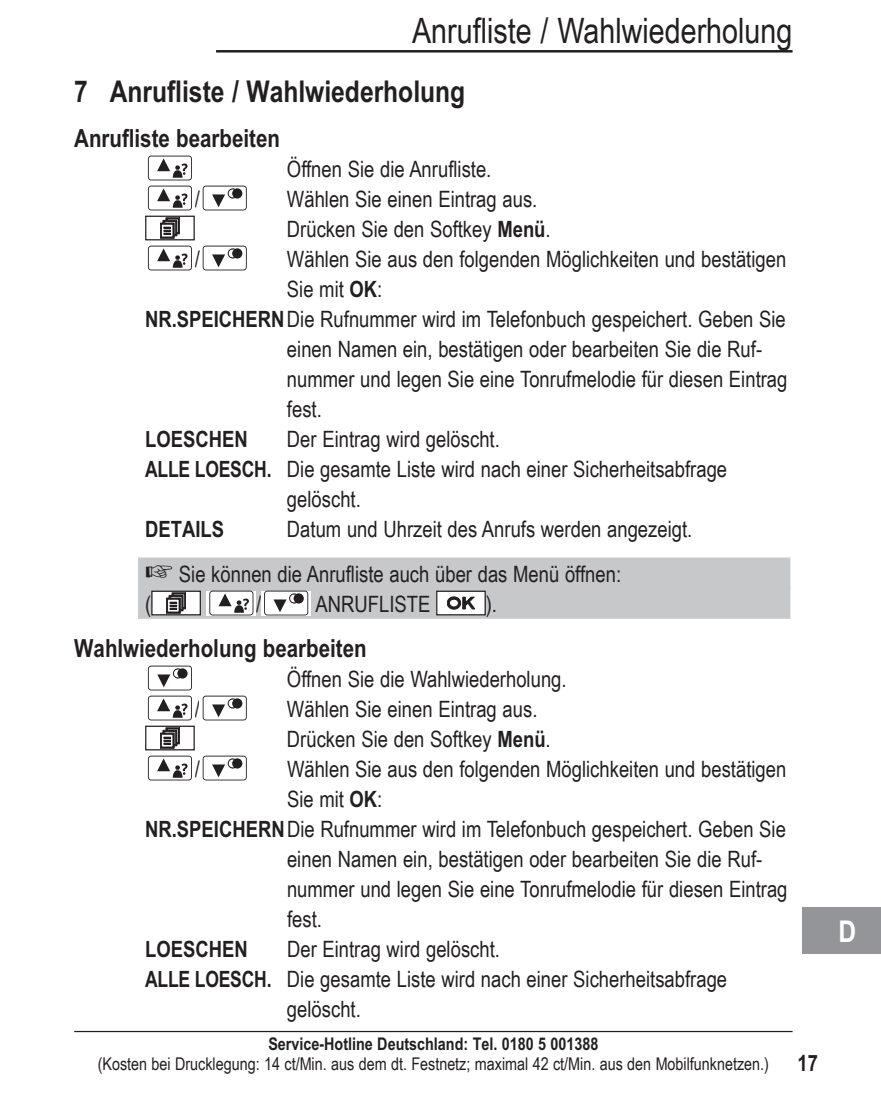
<style>
.page{position:relative;width:881px;height:1093px;background:#fff}
.page>*{position:absolute;margin:0;border:0;box-sizing:border-box;transform-origin:0 0}
.t1{font:35px "Arial Narrow";color:#231f20}
.t2{font:700 30px "Arial Narrow";color:#231f20}
.t3{font:700 30px "Arial Narrow";color:#fff}
.t4{font:700 25px "Arial Narrow";color:#231f20}
.t5{font:22.5px/30px "Arial Narrow";color:#231f20}
.t6{font:700 22.5px "Arial Narrow";color:#231f20}
.t7{font:17.5px "Arial Narrow";color:#231f20}
.t8{font:700 17.5px "Arial Narrow";color:#231f20}
.s1{font-weight:700}
</style>
<div class="page">
<div style="left:802px;top:908px;width:78px;height:46px;background:#939598"></div>
<hr style="left:74px;top:1031px;width:718px;height:1px;background:#231f20">
<hr style="left:216px;top:50px;width:576px;height:3px;background:#231f20">
<div style="left:138px;top:558px;width:652px;height:31px;background:#c6c8ca"></div>
<div style="left:138px;top:588px;width:652px;height:31px;background:#c6c8ca"></div>
<div style="left:145px;top:666px;width:50px;height:24px;background:linear-gradient(to bottom,#f5f5f5,#f8f8f8)"></div>
<svg style="left:148px;top:666px;width:44px;height:24px"></svg>
<div style="left:177px;top:668px;width:10px;height:11px;background:#231f20;border-radius:50%"></div>
<svg style="left:202px;top:758px;width:1px;height:21px"></svg>
<svg style="left:203px;top:756px;width:44px;height:24px"></svg>
<div style="left:232px;top:758px;width:10px;height:11px;background:#231f20;border-radius:50%"></div>
<div style="left:145px;top:756px;width:50px;height:24px;background:linear-gradient(to bottom,#f5f5f5,#f8f8f8)"></div>
<svg style="left:148px;top:756px;width:44px;height:24px"></svg>
<svg style="left:160px;top:728px;width:20px;height:20px"></svg>
<div style="left:145px;top:726px;width:50px;height:24px;border:1px solid #231f20"></div>
<svg style="left:202px;top:698px;width:1px;height:21px"></svg>
<svg style="left:203px;top:696px;width:44px;height:24px"></svg>
<div style="left:232px;top:698px;width:10px;height:11px;background:#231f20;border-radius:50%"></div>
<div style="left:145px;top:696px;width:50px;height:24px;background:linear-gradient(to bottom,#f5f5f5,#f8f8f8)"></div>
<svg style="left:148px;top:696px;width:44px;height:24px"></svg>
<div style="left:152px;top:591px;width:48px;height:24px;background:#fff"></div>
<svg style="left:166px;top:593px;width:20px;height:20px"></svg>
<div style="left:151px;top:591px;width:50px;height:24px;border:1px solid #231f20"></div>
<div style="left:436px;top:591px;width:49px;height:24px;background:#fff"></div>
<svg style="left:447px;top:597px;width:27px;height:13px"></svg>
<div style="left:436px;top:591px;width:49px;height:24px;border:1px solid #231f20"></div>
<div style="left:261px;top:591px;width:50px;height:24px;background:linear-gradient(to bottom,#fff,#fff)"></div>
<svg style="left:264px;top:591px;width:44px;height:24px"></svg>
<div style="left:293px;top:593px;width:11px;height:11px;background:#231f20;border-radius:50%"></div>
<div style="left:206px;top:591px;width:50px;height:24px;background:linear-gradient(to bottom,#fff,#fff)"></div>
<svg style="left:209px;top:591px;width:44px;height:24px"></svg>
<svg style="left:160px;top:218px;width:20px;height:20px"></svg>
<div style="left:145px;top:216px;width:50px;height:24px;border:1px solid #231f20"></div>
<svg style="left:202px;top:248px;width:1px;height:21px"></svg>
<svg style="left:203px;top:246px;width:44px;height:24px"></svg>
<div style="left:232px;top:248px;width:10px;height:11px;background:#231f20;border-radius:50%"></div>
<div style="left:145px;top:246px;width:50px;height:24px;background:linear-gradient(to bottom,#f5f5f5,#f8f8f8)"></div>
<svg style="left:148px;top:246px;width:44px;height:24px"></svg>
<svg style="left:202px;top:188px;width:1px;height:21px"></svg>
<svg style="left:203px;top:186px;width:44px;height:24px"></svg>
<div style="left:232px;top:188px;width:10px;height:11px;background:#231f20;border-radius:50%"></div>
<div style="left:145px;top:186px;width:50px;height:24px;background:linear-gradient(to bottom,#f5f5f5,#f8f8f8)"></div>
<svg style="left:148px;top:186px;width:44px;height:24px"></svg>
<div style="left:145px;top:156px;width:50px;height:24px;background:linear-gradient(to bottom,#f5f5f5,#f8f8f8)"></div>
<svg style="left:148px;top:156px;width:44px;height:24px"></svg>
<h1 class="t1" style="left:412px;top:10px;width:382px">Anrufliste / Wahlwiederholung</h1>
<h2 class="t2" style="left:74px;top:80px;width:392px">7 Anrufliste / Wahlwiederholung</h2>
<p class="t4" style="left:74px;top:128px;width:207px">Anrufliste bearbeiten</p>
<p class="t5" style="left:287px;top:154px;width:206px">Öffnen Sie die Anrufliste.</p>
<p class="t5" style="left:195px;top:184px;width:7px">/</p>
<p class="t5" style="left:287px;top:184px;width:265px">Wählen Sie einen Eintrag aus.<br>Drücken Sie den Softkey <span class="s1">Menü</span>.</p>
<p class="t5" style="left:195px;top:244px;width:7px">/</p>
<p class="t5" style="left:287px;top:244px;width:500px">Wählen Sie aus den folgenden Möglichkeiten und bestätigen</p>
<p class="t5" style="left:287px;top:274px;width:97px">Sie mit <span class="s1">OK</span>:</p>
<p class="t5" style="left:145px;top:304px;width:642px"><span class="s1">NR.SPEICHERN</span>Die Rufnummer wird im Telefonbuch gespeichert. Geben Sie</p>
<p class="t5" style="left:287px;top:334px;width:476px">einen Namen ein, bestätigen oder bearbeiten Sie die Ruf-</p>
<p class="t5" style="left:287px;top:364px;width:502px">nummer und legen Sie eine Tonrufmelodie für diesen Eintrag</p>
<p class="t5" style="left:287px;top:394px;width:36px">fest.</p>
<p class="t6" style="left:145px;top:430px;width:104px">LOESCHEN</p>
<p class="t5" style="left:287px;top:424px;width:214px">Der Eintrag wird gelöscht.</p>
<p class="t5" style="left:145px;top:454px;width:583px"><span class="s1">ALLE LOESCH.</span> Die gesamte Liste wird nach einer Sicherheitsabfrage</p>
<p class="t5" style="left:287px;top:484px;width:75px">gelöscht.</p>
<p class="t6" style="left:145px;top:520px;width:80px">DETAILS</p>
<p class="t5" style="left:145px;top:506px;width:548px;line-height:45px;text-indent:142px">Datum und Uhrzeit des Anrufs werden angezeigt. ☞ Sie können die Anrufliste auch über das Menü öffnen:</p>
<p class="t5" style="left:145px;top:589px;width:8px">(</p>
<p class="t5" style="left:256px;top:589px;width:7px">/</p>
<p class="t5" style="left:315px;top:589px;width:116px">ANRUFLISTE</p>
<p class="t5" style="left:485px;top:589px;width:13px">).</p>
<p class="t4" style="left:74px;top:638px;width:294px">Wahlwiederholung bearbeiten</p>
<p class="t5" style="left:287px;top:664px;width:281px">Öffnen Sie die Wahlwiederholung.</p>
<p class="t5" style="left:195px;top:694px;width:7px">/</p>
<p class="t5" style="left:287px;top:694px;width:265px">Wählen Sie einen Eintrag aus.<br>Drücken Sie den Softkey <span class="s1">Menü</span>.</p>
<p class="t5" style="left:195px;top:754px;width:7px">/</p>
<p class="t5" style="left:287px;top:754px;width:500px">Wählen Sie aus den folgenden Möglichkeiten und bestätigen</p>
<p class="t5" style="left:287px;top:784px;width:97px">Sie mit <span class="s1">OK</span>:</p>
<p class="t5" style="left:145px;top:814px;width:642px"><span class="s1">NR.SPEICHERN</span>Die Rufnummer wird im Telefonbuch gespeichert. Geben Sie</p>
<p class="t5" style="left:287px;top:844px;width:476px">einen Namen ein, bestätigen oder bearbeiten Sie die Ruf-</p>
<p class="t5" style="left:287px;top:874px;width:502px">nummer und legen Sie eine Tonrufmelodie für diesen Eintrag</p>
<p class="t5" style="left:287px;top:904px;width:36px">fest.</p>
<p class="t6" style="left:145px;top:940px;width:104px">LOESCHEN</p>
<p class="t5" style="left:287px;top:934px;width:214px">Der Eintrag wird gelöscht.</p>
<p class="t5" style="left:145px;top:964px;width:583px"><span class="s1">ALLE LOESCH.</span> Die gesamte Liste wird nach einer Sicherheitsabfrage</p>
<p class="t5" style="left:287px;top:994px;width:75px">gelöscht.</p>
<p class="t8" style="left:268px;top:1037px;width:331px">Service-Hotline Deutschland: Tel. 0180 5 001388</p>
<p class="t7" style="left:98px;top:1053px;width:672px">(Kosten bei Drucklegung: 14 ct/Min. aus dem dt. Festnetz; maximal 42 ct/Min. aus den Mobilfunknetzen.)</p>
<p class="t6" style="left:797px;top:1054px;width:22px">17</p>
<h2 class="t3" style="left:838px;top:920px;width:19px">D</h2>
</div>
